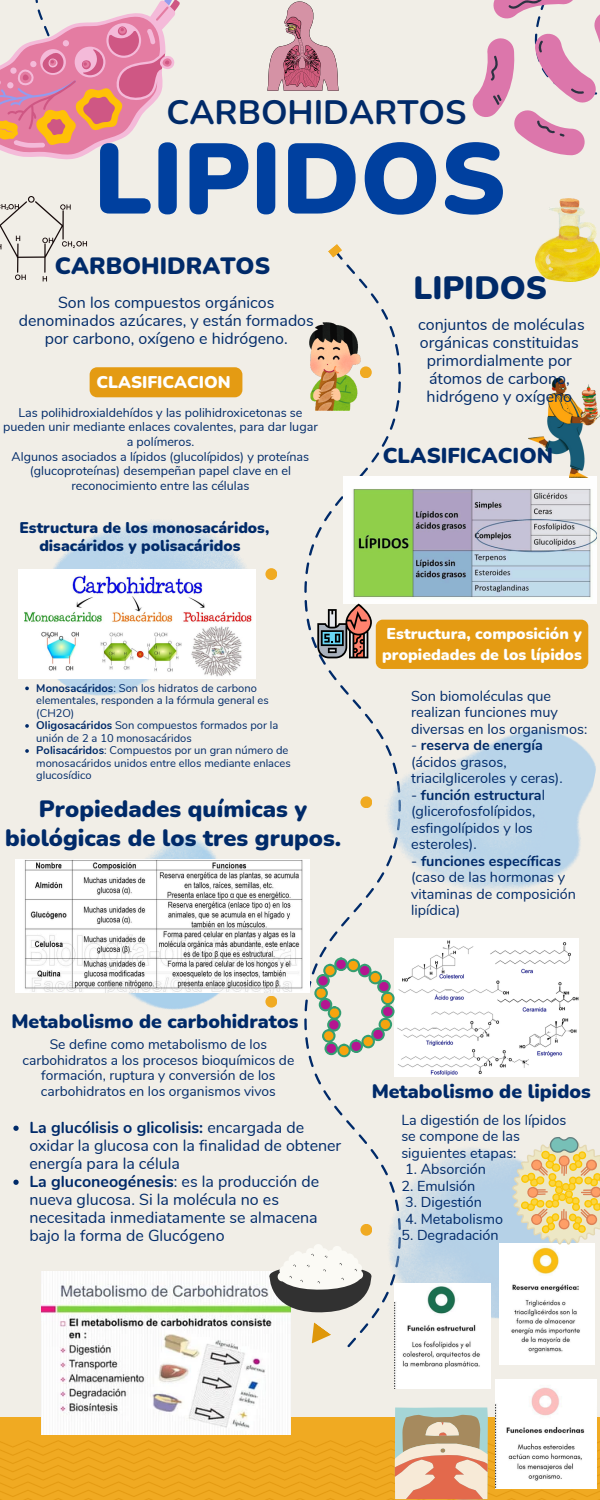
<style>
.page{position:relative;width:600px;height:1500px;background:#f1eee7}
.page>*{position:absolute;margin:0;border:0;box-sizing:border-box;transform-origin:0 0}
.t1{font:900 99.8px "Nunito";color:#00409f}
.t2{font:700 33.8px "Nunito";color:#002a69}
.t3{font:900 32.3px "Nunito";color:#002a69}
.t4{font:900 23.6px/28.5px "Nunito";color:#002a69;text-align:center}
.t5{font:900 21.5px "Nunito";color:#002a69}
.t6{font:900 19.4px "Nunito";color:#002a69}
.t7{font:900 17px "Nunito";color:#fff}
.t8{font:16px/18px "Nunito";color:#002a69;text-align:center}
.t9{font:900 15.7px/21.5px "Nunito";color:#fff}
.t10{font:900 15.5px/18.5px "Nunito";color:#002a69;text-align:center}
.t11{font:14.4px/16.5px "Nunito";color:#002a69}
.t12{font:13.8px/15.5px "Nunito";color:#002a69;text-align:center}
.t13{font:12.6px/14.6px "Nunito";color:#002a69;text-align:center}
.t14{font:11.1px/12.5px "Nunito";color:#002a69}
.s1{font-weight:700}
</style>
<div class="page">
<svg style="left:268px;top:257px;width:133px;height:1091px"></svg>
<svg style="left:328px;top:244px;width:14px;height:14px"></svg>
<div style="left:265px;top:568px;width:12px;height:12px;background:#f0aa22;border-radius:50%"></div>
<div style="left:360px;top:366px;width:12px;height:12px;background:#f0aa22;border-radius:50%"></div>
<div style="left:360px;top:796px;width:12px;height:12px;background:#f0aa22;border-radius:50%"></div>
<img style="left:48px;top:521px;width:205px;height:174px">
<img style="left:372px;top:702px;width:224px;height:207px">
<img style="left:15px;top:782px;width:272px;height:268px">
<img style="left:350px;top:1108px;width:162px;height:259px">
<svg style="left:312px;top:1322px;width:19px;height:21px"></svg>
<img style="left:310px;top:322px;width:51px;height:89px">
<svg style="left:0;top:196px;width:87px;height:85px"></svg>
<img style="left:19px;top:570px;width:237px;height:109px">
<img style="left:16px;top:859px;width:294px;height:134px">
<img style="left:41px;top:1271px;width:250px;height:137px">
<svg style="left:268px;top:1244px;width:106px;height:70px"></svg>
<img style="left:344px;top:477px;width:253px;height:126px">
<img style="left:395px;top:939px;width:183px;height:138px">
<img style="left:500px;top:1244px;width:95px;height:121px">
<img style="left:395px;top:1284px;width:96px;height:104px">
<img style="left:496px;top:1379px;width:101px;height:29px">
<svg style="left:317px;top:604px;width:55px;height:54px"></svg>
<img style="left:536px;top:198px;width:64px;height:84px">
<img style="left:528px;top:378px;width:72px;height:99px">
<svg style="left:314px;top:958px;width:81px;height:99px"></svg>
<svg style="left:0;top:1408px;width:600px;height:92px;background:#eabf70"></svg>
<svg style="left:512px;top:1137px;width:88px;height:108px;background:#e5d49c"></svg>
<svg style="left:267px;top:1px;width:72px;height:90px"></svg>
<svg style="left:472px;top:0;width:128px;height:156px"></svg>
<svg style="left:0;top:0;width:180px;height:160px"></svg>
<div style="left:90px;top:367px;width:152px;height:30px;background:#e49b13"></div>
<svg style="left:25px;top:687px;width:4px;height:3px"></svg>
<svg style="left:25px;top:724px;width:4px;height:4px"></svg>
<svg style="left:25px;top:749px;width:4px;height:4px"></svg>
<svg style="left:13px;top:1126px;width:6px;height:5px"></svg>
<svg style="left:13px;top:1180px;width:6px;height:5px"></svg>
<div style="left:376px;top:620px;width:212px;height:49px;background:#e49b13;border-radius:7px"></div>
<p class="t2" style="left:166px;top:90px;width:301px">CARBOHIDARTOS</p>
<p class="t1" style="left:94px;top:113px;width:413px">LIPIDOS</p>
<p class="t4" style="left:55px;top:252px;width:217px">CARBOHIDRATOS</p>
<p class="t8" style="left:19px;top:293px;width:297px">Son los compuestos orgánicos denominados azúcares, y están formados por carbono, oxígeno e hidrógeno.</p>
<h3 class="t7" style="left:96px;top:371px;width:136px">CLASIFICACION</h3>
<p class="t13" style="left:3px;top:405px;width:316px">Las polihidroxialdehídos y las polihidroxicetonas se pueden unir mediante enlaces covalentes, para dar lugar a polímeros.</p>
<h3 class="t13" style="left:12px;top:449px;width:299px">Algunos asociados a lípidos (glucolípidos) y proteínas (glucoproteínas) desempeñan papel clave en el reconocimiento entre las células</h3>
<p class="t10" style="left:19px;top:518px;width:251px">Estructura de los monosacáridos, disacáridos y polisacáridos</p>
<p class="t14" style="left:36px;top:682px;width:234px"><span class="s1">Monosacáridos</span>: Son los hidratos de carbono elementales, responden a la fórmula general es (CH2O)</p>
<p class="t14" style="left:36px;top:719px;width:243px"><span class="s1">Oligosacáridos</span> Son compuestos formados por la unión de 2 a 10 monosacáridos</p>
<p class="t14" style="left:36px;top:744px;width:256px"><span class="s1">Polisacáridos</span>: Compuestos por un gran número de monosacáridos unidos entre ellos mediante enlaces glucosídico</p>
<p class="t4" style="left:5px;top:795px;width:337px">Propiedades químicas y biológicas de los tres grupos.</p>
<p class="t3" style="left:413px;top:266px;width:135px">LIPIDOS</p>
<p class="t8" style="left:418px;top:316px;width:168px">conjuntos de moléculas orgánicas constituidas primordialmente por átomos de carbono, hidrógeno y oxígeno</p>
<p class="t5" style="left:383px;top:442px;width:172px">CLASIFICACION</p>
<p class="t9" style="left:382px;top:623px;width:201px">Estructura, composición y propiedades de los lípidos</p>
<p class="t11" style="left:411px;top:688px;width:178px">Son biomoléculas que realizan funciones muy diversas en los organismos:</p>
<p class="t11" style="left:411px;top:737px;width:153px">- <span class="s1">reserva de energía </span>(ácidos grasos, triacilgliceroles y ceras).</p>
<p class="t11" style="left:411px;top:787px;width:135px">- <span class="s1">función estructura</span>l (glicerofosfolípidos, esfingolípidos y los esteroles).</p>
<p class="t11" style="left:411px;top:853px;width:166px">- <span class="s1">funciones específicas </span>(caso de las hormonas y vitaminas de composición lipídica)</p>
<h2 class="t6" style="left:11px;top:1008px;width:289px">Metabolismo de carbohidratos</h2>
<h6 class="t12" style="left:23px;top:1037px;width:273px">Se define como metabolismo de los carbohidratos a los procesos bioquímicos de formación, ruptura y conversión de los carbohidratos en los organismos vivos</h6>
<p class="t8" style="left:29px;top:1119px;width:313px;text-align:left"><span class="s1">La glucólisis o glicolisis:</span> encargada de oxidar la glucosa con la finalidad de obtener energía para la célula</p>
<p class="t8" style="left:29px;top:1173px;width:291px;text-align:left"><span class="s1">La gluconeogénesis</span>: es la producción de nueva glucosa. Si la molécula no es necesitada inmediatamente se almacena bajo la forma de Glucógeno</p>
<p class="t6" style="left:372px;top:1078px;width:221px">Metabolismo de lipidos</p>
<p class="t11" style="left:401px;top:1112px;width:167px">La digestión de los lípidos se compone de las siguientes etapas:</p>
<h4 class="t11" style="left:405px;top:1161px;width:82px">1. Absorción</h4>
<p class="t11" style="left:401px;top:1178px;width:76px">2. Emulsión</p>
<p class="t11" style="left:405px;top:1194px;width:78px">3. Digestión</p>
<h5 class="t11" style="left:405px;top:1211px;width:99px">4. Metabolismo</h5>
<p class="t11" style="left:401px;top:1227px;width:99px">5. Degradación</p>
</div>
